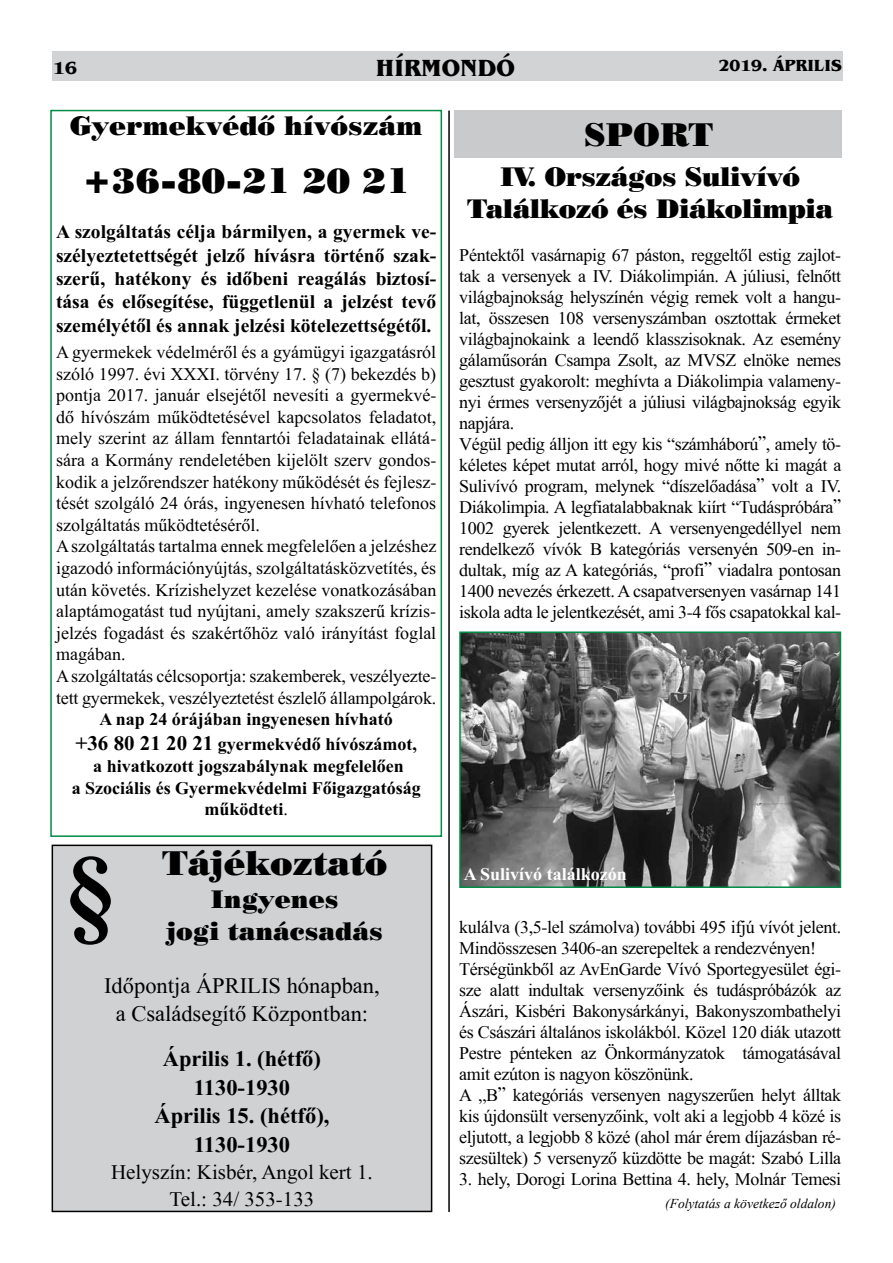
<style>
.page{position:relative;width:893px;height:1263px;background:#fff}
.page>*{position:absolute;margin:0;border:0;box-sizing:border-box;transform-origin:0 0}
.t1{font:700 99px "Times New Roman";color:#000}
.t2{font:36px "Poster Bodoni HU Normal";color:#000}
.t3{font:34.5px "Poster Bodoni HU Normal";color:#000}
.t4{font:33px "Poster Bodoni HU Normal";color:#000}
.t5{font:27px/32.4px "Poster Bodoni HU Normal";letter-spacing:-.02em;color:#000;text-align:center}
.t6{font:27px "Poster Bodoni HU Normal";color:#000}
.t7{font:25.5px/32.4px "Poster Bodoni HU Normal";color:#000;text-align:center}
.t8{font:24px "Benguiat ITCHU Bold";color:#000}
.t9{font:22.5px/28.8px "Times New Roman HU Bold";color:#000;text-align:center}
.t10{font:22.5px/28.8px "Times New Roman HU";color:#000;text-align:center}
.t11{font:21px/27px "Times New Roman HU";color:#000;text-align:center}
.t12{font:19.5px/23.4px "Times New Roman HU Bold";color:#000;text-align:justify}
.t13{font:18px/21px "Times New Roman HU";letter-spacing:-.02em;color:#000}
.t14{font:18px/21.6px "Times New Roman HU";color:#000}
.t15{font:18px/21.6px "Times New Roman HU Bold";color:#000;text-align:center}
.t16{font:18px "Times New Roman HU Bold";color:#fff}
.t17{font:18px "Benguiat ITCHU Bold";color:#000}
.t18{font:16.5px "Benguiat ITCHU Bold";color:#000}
.t19{font:italic 13.5px "Times New Roman";color:#000}
.s1{font-size:21px}
.s2{font-family:"Times New Roman HU"}
</style>
<div class="page">
<div style="left:52px;top:51px;width:791px;height:29px;background:#d1d3d4"></div>
<hr style="left:448px;top:111px;width:2px;height:1101px;background:#000">
<div style="left:52px;top:845px;width:380px;height:366px;background:#cfd1d2"></div>
<div style="left:52px;top:844px;width:380px;height:368px;border:2px solid #000"></div>
<div style="left:50px;top:110px;width:392px;height:727px;border:2px solid #008c44"></div>
<div style="left:455px;top:110px;width:387px;height:48px;background:#c9cacc"></div>
<img style="left:462px;top:634px;width:376px;height:251px">
<div style="left:459px;top:631px;width:382px;height:257px;border:2px solid #008c44"></div>
<p class="t17" style="left:53px;top:57px;width:25px">16</p>
<h3 class="t8" style="left:376px;top:53px;width:140px">HÍRMONDÓ</h3>
<p class="t18" style="left:719px;top:55px;width:125px">2019. ÁPRILIS</p>
<h3 class="t6" style="left:70px;top:109px;width:354px">Gyermekvédő hívószám</h3>
<h2 class="t2" style="left:82px;top:159px;width:330px">+36-80-21 20 21</h2>
<p class="t12" style="left:56px;top:220px;width:382px">A szolgáltatás célja bármilyen, a gyermek ve&shy;szélyeztetettségét jelző hívásra történő szak&shy;szerű, hatékony és időbeni reagálás biztosí&shy;tása és elősegítése, függetlenül a jelzést tevő személyétől és annak jelzési kötelezettségétől.</p>
<p class="t14" style="left:56px;top:341px;width:382px">A gyermekek védelméről és a gyámügyi igazgatásról szóló 1997. évi XXXI. törvény 17. § (7) bekezdés b) pontja 2017. január elsejétől nevesíti a gyermekvé&shy;dő hívószám működtetésével kapcsolatos feladatot, mely szerint az állam fenntartói feladatainak ellátá&shy;sára a Kormány rendeletében kijelölt szerv gondos&shy;kodik a jelzőrendszer hatékony működését és fejlesz&shy;tését szolgáló 24 órás, ingyenesen hívható telefonos szolgáltatás működtetéséről.<br>A szolgáltatás tartalma ennek megfelelően a jelzéshez igazodó információnyújtás, szolgáltatásközvetítés, és után követés. Krízishelyzet kezelése vonatkozásában alaptámogatást tud nyújtani, amely szakszerű krízis&shy;jelzés fogadást és szakértőhöz való irányítást foglal magában.<br>A szolgáltatás célcsoportja: szakemberek, veszélyezte&shy;tett gyermekek, veszélyeztetést észlelő állampolgárok.</p>
<p class="t15" style="left:75px;top:706px;width:343px;line-height:25.2px">A nap 24 órájában ingyenesen hívható<br><span class="s1">+36 80 21 20 21</span> gyermekvédő hívószámot,</p>
<p class="t15" style="left:72px;top:755px;width:350px">a hivatkozott jogszabálynak megfelelően<br>a Szociális és Gyermekvédelmi Főigazgatóság működteti<span class="s2">.</span></p>
<h3 class="t3" style="left:162px;top:842px;width:227px">Tájékoztató</h3>
<h3 class="t7" style="left:166px;top:882px;width:218px">Ingyenes<br>jogi tanácsadás</h3>
<p class="t10" style="left:104px;top:971px;width:277px">Időpontja ÁPRILIS hónapban, a Családsegítő Központban:</p>
<p class="t9" style="left:154px;top:1044px;width:176px">Április 1. (hétfő)<br>1130-1930<br>Április 15. (hétfő),<br>1130-1930</p>
<p class="t11" style="left:111px;top:1159px;width:263px">Helyszín: Kisbér, Angol kert 1.<br>Tel.: 34/ 353-133</p>
<h1 class="t1" style="left:66px;top:822px;width:51px">§</h1>
<h3 class="t4" style="left:584px;top:114px;width:131px">SPORT</h3>
<h3 class="t5" style="left:467px;top:160px;width:367px">IV. Országos Sulivívó<br>Találkozó és Diákolimpia</h3>
<p class="t13" style="left:459px;top:245px;width:384px">Péntektől vasárnapig 67 páston, reggeltől estig zajlot&shy;tak a versenyek a IV. Diákolimpián. A júliusi, felnőtt világbajnokság helyszínén végig remek volt a hangu&shy;lat, összesen 108 versenyszámban osztottak érmeket világbajnokaink a leendő klasszisoknak. Az esemény gálaműsorán Csampa Zsolt, az MVSZ elnöke nemes gesztust gyakorolt: meghívta a Diákolimpia valamen - nyi érmes versenyzőjét a júliusi világbajnokság egyik napjára.<br>Végül pedig álljon itt egy kis “számháború”, amely tö&shy;kéletes képet mutat arról, hogy mivé nőtte ki magát a Sulivívó program, melynek “díszelőadása” volt a IV.<br>Diákolimpia. A legfiatalabbaknak kiírt “Tudáspróbára” 1002 gyerek jelentkezett. A versenyengedéllyel nem rendelkező vívók B kategóriás versenyén 509-en in&shy;dultak, míg az A kategóriás, “profi” viadalra pontosan 1400 nevezés érkezett. A csapatversenyen vasárnap 141 iskola adta le jelentkezését, ami 3-4 fős csapatokkal kal-</p>
<p class="t16" style="left:464px;top:864px;width:165px">A Sulivívó találkozón</p>
<p class="t13" style="left:459px;top:917px;width:384px">kulálva (3,5-lel számolva) további 495 ifjú vívót jelent.<br>Mindösszesen 3406-an szerepeltek a rendezvényen!<br>Térségünkből az AvEnGarde Vívó Sportegyesület égi&shy;sze alatt indultak versenyzőink és tudáspróbázók az Ászári, Kisbéri Bakonysárkányi, Bakonyszombathelyi és Császári általános iskolákból. Közel 120 diák utazott Pestre pénteken az Önkormányzatok támogatásával amit ezúton is nagyon köszönünk.<br>A „B” kategóriás versenyen nagyszerűen helyt álltak kis újdonsült versenyzőink, volt aki a legjobb 4 közé is eljutott, a legjobb 8 közé (ahol már érem díjazásban ré&shy;szesültek) 5 versenyző küzdötte be magát: Szabó Lilla</p>
<p class="t13" style="left:459px;top:1169px;width:383px">3. hely, Dorogi Lorina Bettina 4. hely, Molnár Temesi</p>
<p class="t19" style="left:665px;top:1194px;width:172px">(Folytatás a következő oldalon)</p>
</div>
